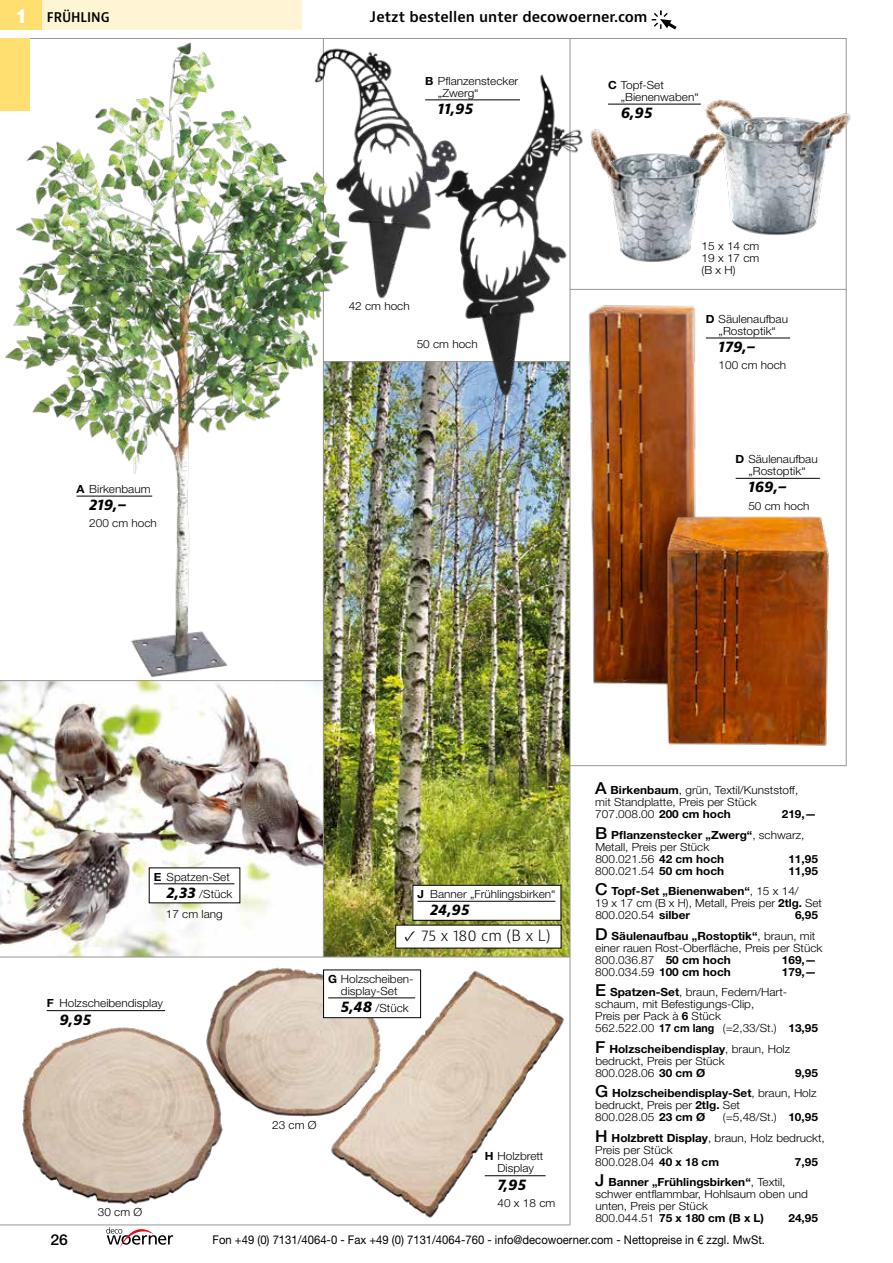
<style>
.page{position:relative;width:893px;height:1263px;background:#fff}
.page>*{position:absolute;margin:0;border:0;box-sizing:border-box;transform-origin:0 0}
.t1{font:italic 700 15px "Bernina Sans";letter-spacing:-.005em;color:#000}
.t2{font:300 15px "Bernina Sans";color:#000}
.t3{font:500 15px "Helvetica Neue LT Std";color:#000;scale:1.05 1}
.t4{font:600 14.25px "Bernina Sans";color:#000}
.t5{font:600 condensed 14.25px "Bernina Sans";color:#000}
.t6{font:12px "Helvetica Neue LT Std";color:#000;scale:.94 1}
.t7{font:300 11.25px/12px "Helvetica Neue LT Std";color:#000;scale:1.05 1}
.t8{font:700 11.25px/20.5px "Helvetica Neue LT Std";color:#000;scale:1.05 1}
.t9{font:300 11.25px/12px "Helvetica Neue LT Std";color:#000}
.s1{font-family:"Helvetica Neue LT Std";font-weight:800;font-stretch:normal;font-size:19.5px;color:#fff}
.s2{font-weight:700}
.s3{font-family:"Bernina Sans";font-weight:700;font-style:italic;font-size:15px}
.s4{font-family:"Arno Pro Light Display";font-weight:400;font-size:18px}
.s5{font-weight:500;font-size:16.5px}
.s6{font-weight:300}
</style>
<div class="page">
<svg style="left:106px;top:1227px;width:67px;height:21px"></svg>
<svg style="left:652px;top:11px;width:25px;height:19px"></svg>
<img style="left:0;top:681px;width:323px;height:276px">
<img style="left:588px;top:305px;width:108px;height:380px">
<img style="left:324px;top:362px;width:246px;height:595px">
<img style="left:22px;top:1027px;width:201px;height:178px">
<img style="left:205px;top:967px;width:124px;height:151px">
<img style="left:329px;top:969px;width:235px;height:249px">
<img style="left:660px;top:514px;width:169px;height:232px">
<hr style="left:846px;top:38px;width:1px;height:728px;background:#969798">
<hr style="left:323px;top:38px;width:1px;height:919px;background:#969798">
<hr style="left:570px;top:38px;width:1px;height:1187px;background:#969798">
<hr style="left:0;top:38px;width:846px;height:1px;background:#969798">
<hr style="left:323px;top:361px;width:247px;height:1px;background:#969798">
<hr style="left:570px;top:289px;width:276px;height:1px;background:#969798">
<hr style="left:570px;top:765px;width:276px;height:1px;background:#969798">
<hr style="left:0;top:1225px;width:570px;height:1px;background:#969798">
<hr style="left:0;top:957px;width:570px;height:1px;background:#969798">
<hr style="left:0;top:680px;width:323px;height:1px;background:#969798">
<img style="left:5px;top:43px;width:346px;height:637px">
<img style="left:590px;top:98px;width:261px;height:166px">
<img style="left:432px;top:72px;width:155px;height:324px">
<img style="left:314px;top:45px;width:146px;height:258px">
<div style="left:0;top:0;width:43px;height:30px;background:#ffdf70"></div>
<div style="left:0;top:38px;width:30px;height:73px;background:#ffdf70"></div>
<div style="left:43px;top:0;width:259px;height:30px;background:#fff5d4"></div>
<hr style="left:77px;top:496px;width:75px;height:1px;background:#000">
<hr style="left:425px;top:100px;width:95px;height:1px;background:#000">
<hr style="left:608px;top:104px;width:93px;height:1px;background:#000">
<hr style="left:736px;top:478px;width:84px;height:1px;background:#000">
<hr style="left:706px;top:338px;width:84px;height:1px;background:#000">
<div style="left:149px;top:868px;width:91px;height:35px;background:#fff"></div>
<hr style="left:154px;top:883px;width:80px;height:1px;background:#000">
<div style="left:413px;top:885px;width:148px;height:35px;background:#fff"></div>
<hr style="left:417px;top:901px;width:138px;height:1px;background:#000">
<div style="left:412px;top:885px;width:149px;height:36px;border:1px solid #000"></div>
<div style="left:396px;top:925px;width:165px;height:23px;background:#fff"></div>
<hr style="left:47px;top:1010px;width:118px;height:1px;background:#000">
<div style="left:324px;top:970px;width:97px;height:48px;background:#fff"></div>
<hr style="left:328px;top:997px;width:87px;height:1px;background:#000">
<div style="left:323px;top:969px;width:98px;height:49px;border:1px solid #000"></div>
<hr style="left:485px;top:1175px;width:61px;height:1px;background:#000">
<p class="t5" style="left:15px;top:8px;width:96px"><span class="s1">1</span> FRÜHLING</p>
<p class="t7" style="left:77px;top:483px;width:72px"><span class="s2">A</span> Birkenbaum</p>
<h1 class="t1" style="left:89px;top:495px;width:39px">219,–</h1>
<p class="t7" style="left:89px;top:517px;width:66px">200 cm hoch</p>
<p class="t4" style="left:370px;top:7px;width:279px">Jetzt bestellen unter decowoerner.com</p>
<p class="t7" style="left:438px;top:74px;width:78px;text-indent:-13px"><span class="s2">B</span> Pflanzenstecker „Zwerg“</p>
<h1 class="t1" style="left:438px;top:99px;width:37px">11,95</h1>
<p class="t7" style="left:349px;top:300px;width:60px">42 cm hoch</p>
<p class="t7" style="left:417px;top:338px;width:60px">50 cm hoch</p>
<p class="t7" style="left:621px;top:79px;width:76px;text-indent:-13px"><span class="s2">C</span> Topf-Set „Bienenwaben“</p>
<h1 class="t1" style="left:621px;top:103px;width:34px">6,95</h1>
<p class="t7" style="left:702px;top:240px;width:57px;text-align:justify">15 x 14 cm 19 x 17 cm (B x H)</p>
<p class="t7" style="left:706px;top:312px;width:80px;text-align:center"><span class="s2">D</span> Säulenaufbau „Rostoptik“</p>
<h1 class="t1" style="left:719px;top:337px;width:39px">179,–</h1>
<p class="t7" style="left:719px;top:359px;width:66px">100 cm hoch</p>
<p class="t7" style="left:736px;top:453px;width:80px;text-align:center"><span class="s2">D</span> Säulenaufbau „Rostoptik“</p>
<h1 class="t1" style="left:748px;top:477px;width:40px">169,–</h1>
<p class="t7" style="left:748px;top:500px;width:60px">50 cm hoch</p>
<p class="t7" style="left:154px;top:868px;width:76px;line-height:17.2px;text-align:right"><span class="s2">E</span> Spatzen-Set<br><span class="s3">2,33</span> /Stück</p>
<p class="t7" style="left:166px;top:908px;width:56px">17 cm lang</p>
<p class="t7" style="left:47px;top:997px;width:112px"><span class="s2">F</span> Holzscheibendisplay</p>
<h1 class="t1" style="left:60px;top:1009px;width:33px">9,95</h1>
<p class="t7" style="left:98px;top:1205px;width:44px">30 cm Ø</p>
<p class="t7" style="left:417px;top:888px;width:133px"><span class="s2">J</span> Banner „Frühlingsbirken“</p>
<h1 class="t1" style="left:430px;top:900px;width:41px">24,95</h1>
<h1 class="t2" style="left:404px;top:926px;width:148px"><span class="s4">✓</span> 75 x 180 cm (B x L)</h1>
<p class="t7" style="left:328px;top:972px;width:83px;text-align:center"><span class="s2">G</span> Holzscheiben&shy;display-Set</p>
<p class="t7" style="left:341px;top:1001px;width:66px"><span class="s3">5,48</span> /Stück</p>
<p class="t7" style="left:272px;top:1118px;width:44px">23 cm Ø</p>
<p class="t7" style="left:485px;top:1150px;width:57px;text-align:center"><span class="s2">H</span> Holzbrett<br>Display</p>
<h1 class="t1" style="left:497px;top:1174px;width:31px">7,95</h1>
<p class="t7" style="left:497px;top:1197px;width:57px">40 x 18 cm</p>
<p class="t7" style="left:595px;top:784px;width:195px"><span class="s5">A</span> <span class="s2">Birkenbaum</span>, grün, Textil/Kunststoff, mit Standplatte, Preis per Stück<br>707.008.00 <span class="s2">200 cm hoch</span></p>
<p class="t8" style="left:595px;top:804px;width:212px;text-indent:187px">219,—<br><span class="s5">B</span> Pflanzenstecker „Zwerg“<span class="s6">, schwarz,</span></p>
<p class="t7" style="left:595px;top:840px;width:124px">Metall, Preis per Stück<br>800.021.56 <span class="s2">42 cm hoch</span></p>
<p class="t8" style="left:788px;top:848px;width:30px">11,95</p>
<p class="t7" style="left:595px;top:864px;width:124px">800.021.54 <span class="s2">50 cm hoch</span></p>
<p class="t8" style="left:595px;top:860px;width:214px;text-indent:193px">11,95<br><span class="s5">C</span> Topf-Set „Bienenwaben“<span class="s6">, 15 x 14/</span></p>
<p class="t9" style="left:595px;top:897px;width:228px">19 x 17 cm (B x H), Metall, Preis per <span class="s2">2tlg.</span> Set<br>800.020.54 <span class="s2">silber</span></p>
<p class="t8" style="left:595px;top:905px;width:214px;text-align:right">6,95<br><span class="s5">D</span> Säulenaufbau „Rostoptik“<span class="s6">, braun, mit</span></p>
<p class="t7" style="left:595px;top:941px;width:218px">einer rauen Rost-Oberfläche, Preis per Stück<br>800.036.87 <span class="s2">50 cm hoch</span></p>
<p class="t8" style="left:782px;top:949px;width:35px">169,—</p>
<p class="t7" style="left:595px;top:961px;width:212px;line-height:20.5px;text-indent:187px"><span class="s2">179,—<br></span><span class="s5">E</span> <span class="s2">Spatzen-Set</span>, braun, Federn/Hart-</p>
<p class="t7" style="left:595px;top:998px;width:214px">schaum, mit Befestigungs-Clip,<br>Preis per Pack à <span class="s2">6</span> Stück<br>562.522.00 <span class="s2">17 cm lang</span> (=2,33/St.) <span class="s2">13,95</span></p>
<p class="t7" style="left:595px;top:1042px;width:187px"><span class="s5">F</span> <span class="s2">Holzscheibendisplay</span>, braun, Holz bedruckt, Preis per Stück<br>800.028.06 <span class="s2">30 cm Ø</span></p>
<p class="t7" style="left:595px;top:965px;width:131px">800.034.59 <span class="s2">100 cm hoch</span></p>
<p class="t8" style="left:595px;top:1062px;width:214px;text-align:right">9,95<br><span class="s5">G</span> Holzscheibendisplay-Set<span class="s6">, braun, Holz</span></p>
<p class="t7" style="left:595px;top:1099px;width:139px">bedruckt, Preis per <span class="s2">2tlg.</span> Set<br>800.028.05 <span class="s2">23 cm Ø</span></p>
<p class="t7" style="left:595px;top:1107px;width:220px;line-height:20.5px;text-indent:128px">(=5,48/St.) <span class="s2">10,95<br></span><span class="s5">H</span> <span class="s2">Holzbrett Display</span>, braun, Holz bedruckt,</p>
<p class="t7" style="left:595px;top:1143px;width:119px">Preis per Stück<br>800.028.04 <span class="s2">40 x 18 cm</span></p>
<p class="t8" style="left:795px;top:1151px;width:23px">7,95</p>
<p class="t7" style="left:595px;top:1176px;width:204px"><span class="s5">J</span> <span class="s2">Banner „Frühlingsbirken“</span>, Textil, schwer entflammbar, Hohlsaum oben und unten, Preis per Stück<br>800.044.51 <span class="s2">75 x 180 cm (B x L)</span></p>
<p class="t8" style="left:788px;top:1208px;width:30px">24,95</p>
<h1 class="t3" style="left:51px;top:1230px;width:18px">26</h1>
<p class="t6" style="left:213px;top:1232px;width:589px">Fon +49 (0) 7131/4064-0 - Fax +49 (0) 7131/4064-760 - info@decowoerner.com - Nettopreise in € zzgl. MwSt.</p>
</div>
